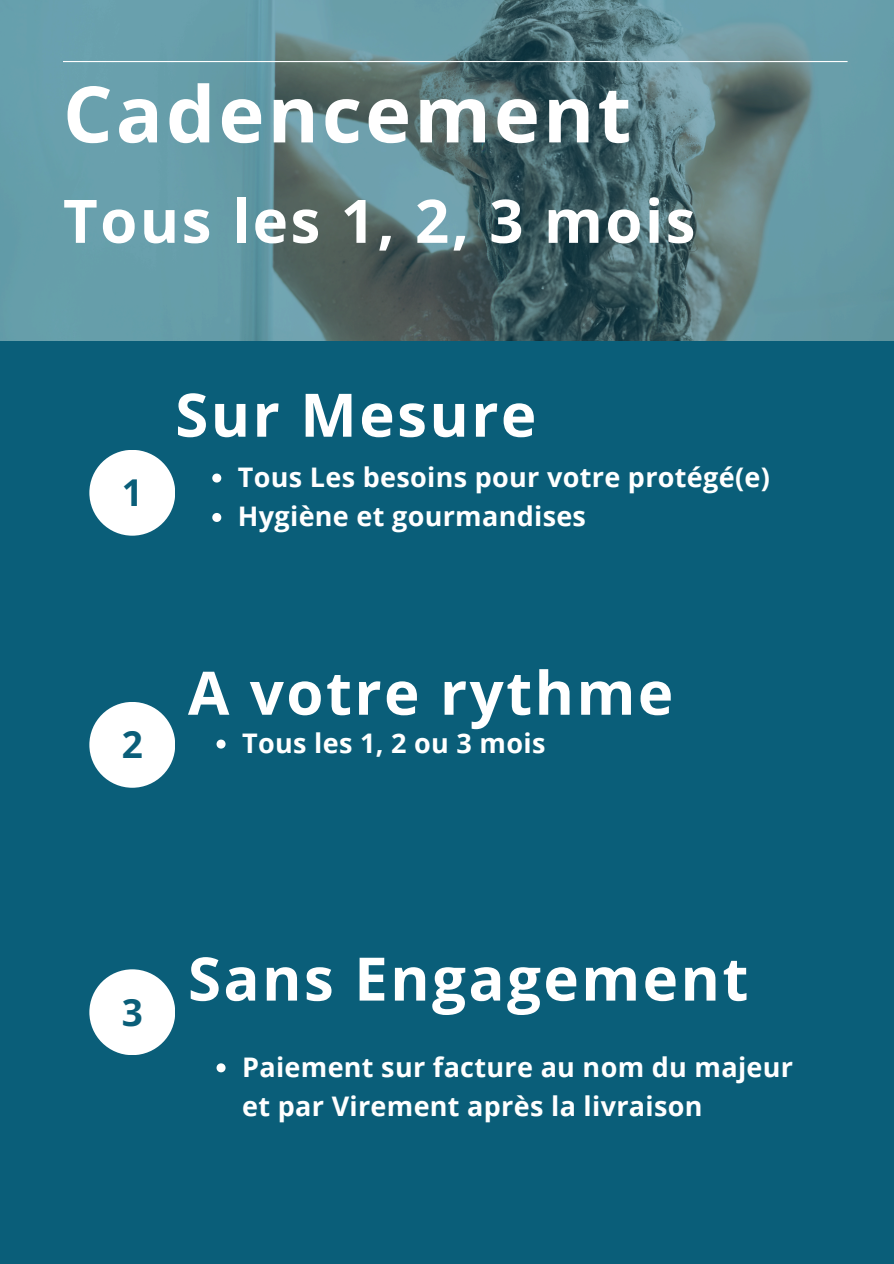
<style>
.page{position:relative;width:894px;height:1264px;background:#fff}
.page>*{position:absolute;margin:0;border:0;box-sizing:border-box;transform-origin:0 0}
.t1{font:700 77.85px "Open Sans";letter-spacing:.04em;color:#fff}
.t2{font:700 60px "Open Sans";letter-spacing:.04em;color:#fff}
.t3{font:700 37.05px "Open Sans";color:#0a5e79}
.t4{font:700 27px/39.3px "Open Sans";letter-spacing:.01em;color:#fff}
</style>
<div class="page">
<div style="left:0;top:0;width:893px;height:1263px;background:#0a5e79"></div>
<div style="left:89px;top:450px;width:86px;height:85px;background:#fff;border-radius:50%"></div>
<div style="left:89px;top:702px;width:86px;height:85px;background:#fff;border-radius:50%"></div>
<div style="left:89px;top:969px;width:86px;height:86px;background:#fff;border-radius:50%"></div>
<svg style="left:212px;top:473px;width:9px;height:9px"></svg>
<svg style="left:212px;top:513px;width:9px;height:9px"></svg>
<svg style="left:216px;top:739px;width:9px;height:9px"></svg>
<svg style="left:216px;top:1063px;width:9px;height:9px"></svg>
<img style="left:0;top:0;width:893px;height:340px">
<hr style="left:63px;top:61px;width:784px;height:1px;background:#fff">
<p class="t1" style="left:63px;top:59px;width:569px">Cadencement</p>
<h2 class="t2" style="left:63px;top:179px;width:633px">Tous les 1, 2, 3 mois</h2>
<p class="t3" style="left:122px;top:466px;width:23px">1</p>
<p class="t2" style="left:175px;top:372px;width:362px">Sur Mesure</p>
<p class="t4" style="left:238px;top:457px;width:533px">Tous Les besoins pour votre protégé(e)</p>
<h2 class="t4" style="left:238px;top:496px;width:349px">Hygiène et gourmandises</h2>
<h1 class="t3" style="left:122px;top:718px;width:23px">2</h1>
<h2 class="t2" style="left:188px;top:650px;width:486px">A votre rythme</h2>
<p class="t4" style="left:242px;top:723px;width:304px">Tous les 1, 2 ou 3 mois</p>
<h2 class="t3" style="left:122px;top:986px;width:23px">3</h2>
<p class="t2" style="left:188px;top:936px;width:562px">Sans Engagement</p>
<p class="t4" style="left:242px;top:1046px;width:552px">Paiement sur facture au nom du majeur et par Virement après la livraison</p>
</div>
